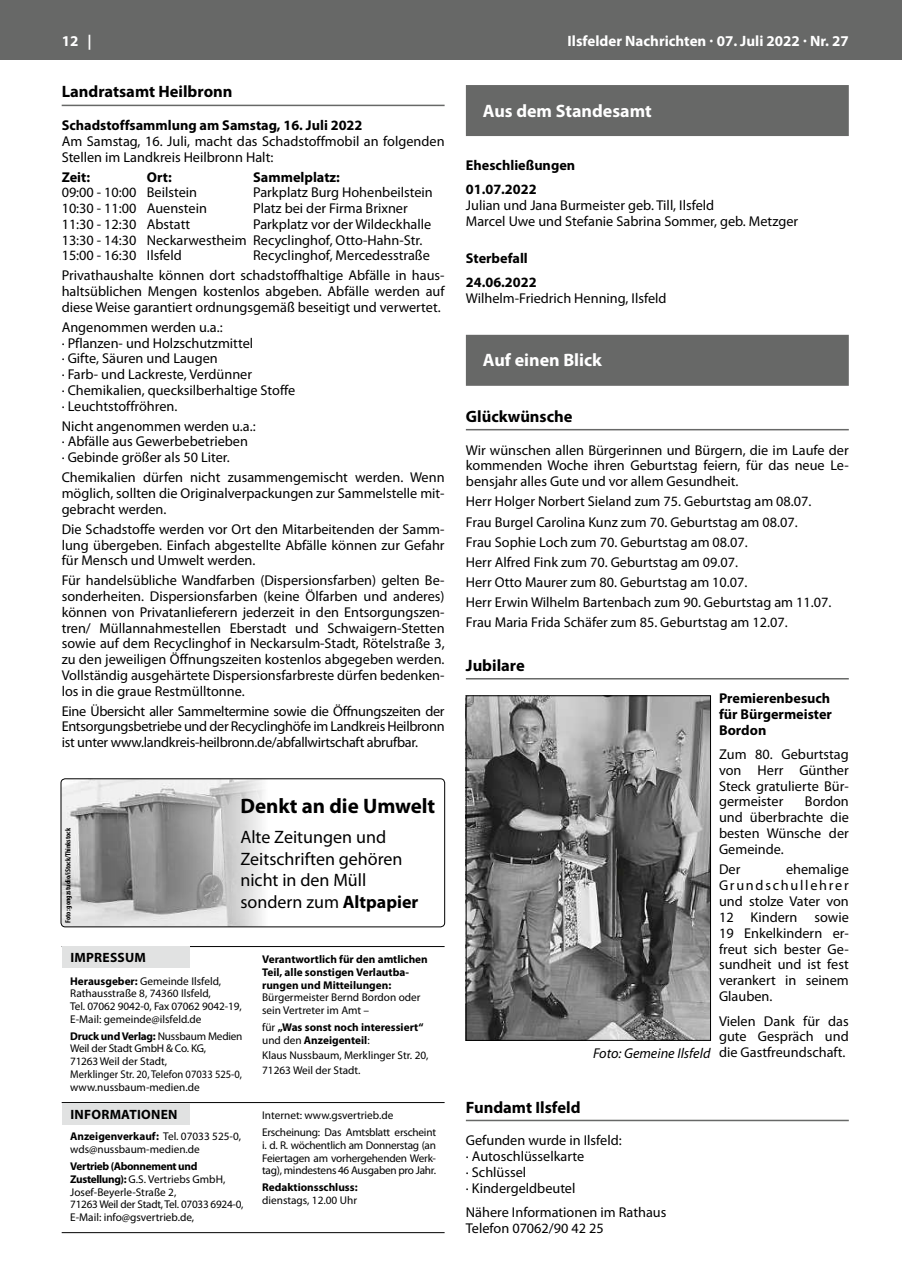
<style>
.page{position:relative;width:902px;height:1280px;background:#fff}
.page>*{position:absolute;margin:0;border:0;box-sizing:border-box;transform-origin:0 0}
.t1{font:700 21px "Myriad Pro";color:#000}
.t2{font:18px/21.6px "Myriad Pro";color:#000}
.t3{font:700 18px "Myriad Pro";color:#fff}
.t4{font:700 16.5px "Myriad Pro";color:#000}
.t5{font:700 15px "Myriad Pro";color:#fff}
.t6{font:14.25px/15.8px "Myriad Pro";color:#000}
.t7{font:700 14.25px/24.3px "Myriad Pro";color:#000}
.t8{font:italic 14.25px "Myriad Pro";color:#000}
.t9{font:700 13.5px "Myriad Pro";letter-spacing:.02em;color:#000}
.t10{font:11.25px/12.8px "Myriad Pro";color:#000}
.t11{font:700 11.25px/12.8px "Myriad Pro";color:#000}
.t12{font:11.25px/17px "Myriad Pro";letter-spacing:-.02em;color:#000}
.t13{font:700 condensed 7.5px "Myriad Pro";color:#000}
.s1{font-weight:700}
.s2{font-weight:400}
</style>
<div class="page">
<div style="left:0;top:0;width:901px;height:60px;background:#676867"></div>
<div style="left:466px;top:85px;width:382px;height:51px;background:#676867"></div>
<div style="left:466px;top:335px;width:382px;height:51px;background:#676867"></div>
<hr style="left:466px;top:429px;width:382px;height:1px;background:#676867">
<hr style="left:466px;top:678px;width:382px;height:1px;background:#676867">
<hr style="left:466px;top:1120px;width:382px;height:1px;background:#676867">
<img style="left:468px;top:697px;width:240px;height:342px">
<div style="left:466px;top:695px;width:244px;height:346px;border:1px solid #000"></div>
<hr style="left:62px;top:946px;width:382px;height:1px;background:#000">
<div style="left:62px;top:947px;width:127px;height:21px;background:#e1e2e2"></div>
<hr style="left:62px;top:1102px;width:382px;height:1px;background:#000">
<div style="left:62px;top:1103px;width:127px;height:21px;background:#e1e2e2"></div>
<hr style="left:62px;top:1232px;width:382px;height:1px;background:#000">
<hr style="left:62px;top:105px;width:382px;height:1px;background:#676867">
<img style="left:61px;top:779px;width:203px;height:148px">
<div style="left:61px;top:778px;width:384px;height:149px;border:1px solid #000;border-radius:4px"></div>
<p class="t5" style="left:62px;top:31px;width:31px">12 |</p>
<p class="t5" style="left:567px;top:31px;width:283px">Ilsfelder Nachrichten · 07. Juli 2022 · Nr. 27</p>
<p class="t4" style="left:62px;top:81px;width:172px">Landratsamt Heilbronn</p>
<p class="t7" style="left:62px;top:113px;width:302px">Schadstoffsammlung am Samstag, 16. Juli 2022</p>
<p class="t6" style="left:62px;top:133px;width:384px">Am Samstag, 16. Juli, macht das Schadstoffmobil an folgenden<br>Stellen im Landkreis Heilbronn Halt:</p>
<p class="t7" style="left:62px;top:164px;width:30px">Zeit:</p>
<p class="t7" style="left:147px;top:164px;width:26px">Ort:</p>
<p class="t7" style="left:253px;top:164px;width:88px">Sammelplatz:</p>
<p class="t6" style="left:62px;top:185px;width:137px">09:00 - 10:00 Beilstein</p>
<p class="t6" style="left:253px;top:185px;width:181px">Parkplatz Burg Hohenbeilstein</p>
<p class="t6" style="left:62px;top:200px;width:147px">10:30 - 11:00 Auenstein</p>
<p class="t6" style="left:253px;top:200px;width:156px">Platz bei der Firma Brixner</p>
<p class="t6" style="left:62px;top:216px;width:130px">11:30 - 12:30 Abstatt</p>
<p class="t6" style="left:62px;top:216px;width:371px;text-indent:191px">Parkplatz vor der Wildeckhalle<br>13:30 - 14:30 Neckarwestheim Recyclinghof, Otto-Hahn-Str.<br>15:00 - 16:30 Ilsfeld</p>
<p class="t6" style="left:62px;top:245px;width:384px;line-height:20px;text-indent:191px">Recyclinghof, Mercedesstraße<br>Privathaushalte können dort schadstoffhaltige Abfälle in haus-</p>
<p class="t6" style="left:62px;top:283px;width:384px">haltsüblichen Mengen kostenlos abgeben. Abfälle werden auf diese Weise garantiert ordnungsgemäß beseitigt und verwertet.</p>
<p class="t6" style="left:62px;top:319px;width:235px">Angenommen werden u.a.:<br>· Pflanzen- und Holzschutzmittel<br>· Gifte, Säuren und Laugen<br>· Farb- und Lackreste, Verdünner<br>· Chemikalien, quecksilberhaltige Stoffe · Leuchtstoffröhren.</p>
<p class="t6" style="left:62px;top:418px;width:195px">Nicht angenommen werden u.a.: · Abfälle aus Gewerbebetrieben<br>· Gebinde größer als 50 Liter.</p>
<p class="t6" style="left:62px;top:469px;width:384px;text-align:justify">Chemikalien dürfen nicht zusammengemischt werden. Wenn möglich, sollten die Originalverpackungen zur Sammelstelle mit&shy;gebracht werden.</p>
<p class="t6" style="left:62px;top:521px;width:384px;text-align:justify">Die Schadstoffe werden vor Ort den Mitarbeitenden der Samm&shy;lung übergeben. Einfach abgestellte Abfälle können zur Gefahr für Mensch und Umwelt werden.</p>
<p class="t6" style="left:62px;top:572px;width:384px;text-align:justify">Für handelsübliche Wandfarben (Dispersionsfarben) gelten Be&shy;sonderheiten. Dispersionsfarben (keine Ölfarben und anderes) können von Privatanlieferern jederzeit in den Entsorgungszen&shy;tren/ Müllannahmestellen Eberstadt und Schwaigern-Stetten sowie auf dem Recyclinghof in Neckarsulm-Stadt, Rötelstraße 3, zu den jeweiligen Öffnungszeiten kostenlos abgegeben werden.<br>Vollständig ausgehärtete Dispersionsfarbreste dürfen bedenken&shy;los in die graue Restmülltonne.</p>
<p class="t6" style="left:62px;top:703px;width:384px;text-align:justify">Eine Übersicht aller Sammeltermine sowie die Öffnungszeiten der Entsorgungsbetriebe und der Recyclinghöfe im Landkreis Heilbronn ist unter www.landkreis-heilbronn.de/abfallwirtschaft abrufbar.</p>
<p class="t13" style="left:64px;top:923px;width:96px;rotate:-90deg">Foto: gongzstudio/iStock/Thinkstock</p>
<h1 class="t1" style="left:240px;top:792px;width:196px">Denkt an die Umwelt</h1>
<p class="t2" style="left:240px;top:826px;width:179px">Alte Zeitungen und<br>Zeitschriften gehören nicht in den Müll sondern zum <span class="s1">Altpapier</span></p>
<p class="t9" style="left:70px;top:949px;width:77px">IMPRESSUM</p>
<p class="t10" style="left:70px;top:974px;width:173px"><span class="s1">Herausgeber:</span> Gemeinde Ilsfeld, Rathausstraße 8, 74360 Ilsfeld,<br>Tel. 07062 9042-0, Fax 07062 9042-19, E-Mail: gemeinde@ilsfeld.de</p>
<p class="t10" style="left:70px;top:1029px;width:174px"><span class="s1">Druck und Verlag:</span> Nussbaum Medien<br>Weil der Stadt GmbH &amp; Co. KG,<br>71263 Weil der Stadt,<br>Merklinger Str. 20, Telefon 07033 525-0, www.nussbaum-medien.de</p>
<p class="t9" style="left:70px;top:1105px;width:109px">INFORMATIONEN</p>
<p class="t10" style="left:70px;top:1130px;width:172px"><span class="s1">Anzeigenverkauf:</span> Tel. 07033 525-0, wds@nussbaum-medien.de</p>
<p class="t10" style="left:70px;top:1160px;width:175px"><span class="s1">Vertrieb (Abonnement und<br>Zustellung):</span> G.S. Vertriebs GmbH,<br>Josef-Beyerle-Straße 2,<br>71263 Weil der Stadt, Tel. 07033 6924-0,<br>E-Mail: info@gsvertrieb.de,</p>
<p class="t11" style="left:262px;top:953px;width:167px">Verantwortlich für den amtlichen<br>Teil, alle sonstigen Verlautba&shy;rungen und Mitteilungen:</p>
<p class="t10" style="left:262px;top:991px;width:160px">Bürgermeister Bernd Bordon oder sein Vertreter im Amt –</p>
<p class="t11" style="left:262px;top:1021px;width:163px"><span class="s2">für</span> „Was sonst noch interessiert“ <span class="s2">und den</span> Anzeigenteil<span class="s2">:</span></p>
<p class="t10" style="left:262px;top:1047px;width:168px;line-height:14.9px">Klaus Nussbaum, Merklinger Str. 20,<br>71263 Weil der Stadt.</p>
<p class="t12" style="left:262px;top:1106px;width:175px">Internet: www.gsvertrieb.de<br>Erscheinung: Das Amtsblatt erscheint</p>
<p class="t10" style="left:262px;top:1138px;width:175px;text-align:justify">i. d. R. wöchentlich am Donnerstag (an Feiertagen am vorhergehenden Werk&shy;tag), mindestens 46 Ausgaben pro Jahr.</p>
<p class="t11" style="left:262px;top:1181px;width:97px">Redaktionsschluss:</p>
<p class="t10" style="left:262px;top:1194px;width:96px">dienstags, 12.00 Uhr</p>
<p class="t3" style="left:483px;top:99px;width:170px">Aus dem Standesamt</p>
<p class="t7" style="left:466px;top:152px;width:111px">Eheschließungen<br>01.07.2022</p>
<p class="t6" style="left:466px;top:197px;width:334px">Julian und Jana Burmeister geb. Till, Ilsfeld<br>Marcel Uwe und Stefanie Sabrina Sommer, geb. Metzger</p>
<p class="t7" style="left:466px;top:245px;width:72px">Sterbefall<br>24.06.2022</p>
<p class="t6" style="left:466px;top:290px;width:202px">Wilhelm-Friedrich Henning, Ilsfeld</p>
<p class="t3" style="left:483px;top:348px;width:121px">Auf einen Blick</p>
<p class="t4" style="left:466px;top:405px;width:108px">Glückwünsche</p>
<p class="t6" style="left:466px;top:442px;width:384px;text-align:justify">Wir wünschen allen Bürgerinnen und Bürgern, die im Laufe der kommenden Woche ihren Geburtstag feiern, für das neue Le&shy;bensjahr alles Gute und vor allem Gesundheit.</p>
<p class="t6" style="left:466px;top:491px;width:367px;line-height:20.1px">Herr Holger Norbert Sieland zum 75. Geburtstag am 08.07.<br>Frau Burgel Carolina Kunz zum 70. Geburtstag am 08.07.<br>Frau Sophie Loch zum 70. Geburtstag am 08.07.<br>Herr Alfred Fink zum 70. Geburtstag am 09.07.<br>Herr Otto Maurer zum 80. Geburtstag am 10.07.<br>Herr Erwin Wilhelm Bartenbach zum 90. Geburtstag am 11.07.<br>Frau Maria Frida Schäfer zum 85. Geburtstag am 12.07.</p>
<p class="t4" style="left:466px;top:654px;width:60px">Jubilare</p>
<p class="t8" style="left:593px;top:1045px;width:119px">Foto: Gemeine Ilsfeld</p>
<p class="t7" style="left:719px;top:689px;width:114px;line-height:15.9px">Premierenbesuch für Bürgermeister<br>Bordon</p>
<p class="t6" style="left:719px;top:746px;width:131px;text-align:justify">Zum 80. Geburtstag von Herr Günther Steck gratulierte Bür&shy;germeister</p>
<p class="t6" style="left:719px;top:793px;width:131px;text-align:justify;text-indent:86px">Bordon und überbrachte die besten Wünsche der Gemeinde.</p>
<p class="t6" style="left:719px;top:861px;width:23px">Der</p>
<p class="t6" style="left:719px;top:861px;width:131px;text-align:justify;text-indent:67px">ehemalige Grundschullehrer und stolze Vater von 12 Kindern sowie 19 Enkelkindern er&shy;freut sich bester Ge&shy;sundheit und ist fest verankert in seinem Glauben.</p>
<p class="t6" style="left:719px;top:1012px;width:131px;text-align:justify">Vielen Dank für das gute Gespräch und die Gastfreundschaft.</p>
<p class="t4" style="left:466px;top:1096px;width:116px">Fundamt Ilsfeld</p>
<p class="t6" style="left:466px;top:1132px;width:157px">Gefunden wurde in Ilsfeld: · Autoschlüsselkarte<br>· Schlüssel<br>· Kindergeldbeutel</p>
<p class="t6" style="left:466px;top:1204px;width:202px">Nähere Informationen im Rathaus<br>Telefon 07062/90 42 25</p>
</div>
